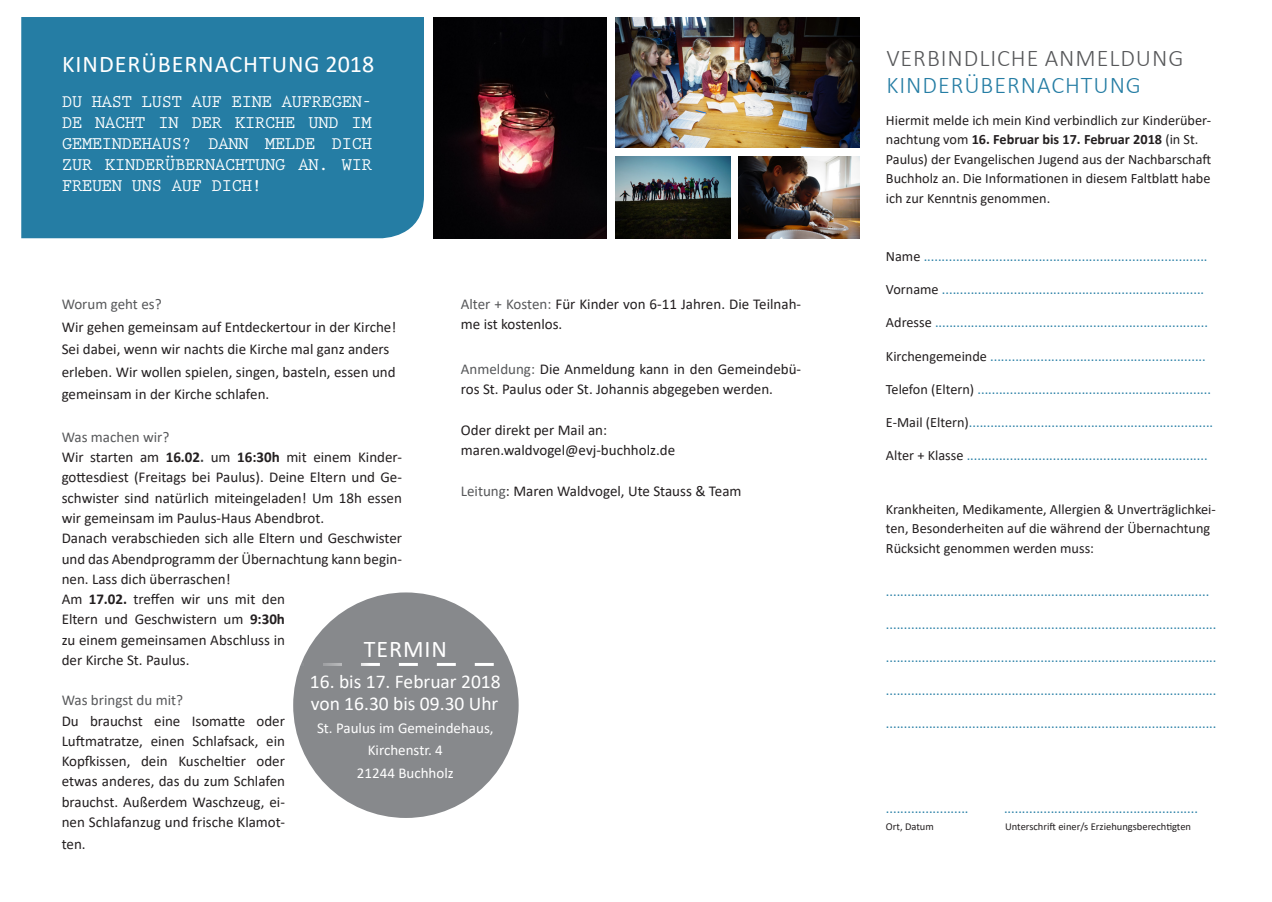
<style>
.page{position:relative;width:1272px;height:902px;background:#fff}
.page>*{position:absolute;margin:0;border:0;box-sizing:border-box;transform-origin:0 0}
.t1{font:300 24px/27px "Calibri";letter-spacing:.04em;color:#57585a}
.Copy_10_15_Regular{font:24px "Calibri";letter-spacing:.04em;color:#fff}
.Copy_10_15_Regular-2{font:19.5px "Calibri";color:#fff}
.Copy_10_15_Regular-3{font:700 18px/21px "Prestige Elite Std";letter-spacing:-.045em;color:#fff;text-align:justify}
.Copy_10_15_Regular-4{font:15px/20.2px "Calibri";color:#231f20;text-align:justify}
.Copy_10_15_Regular-5{font:15px/22.5px "Calibri";color:#fff;text-align:center}
.Copy_10_15_Regular-6{font:15px "Calibri";color:#57585a}
.Copy_10_15_Regular-7{font:14.25px "Calibri";color:#257da4}
.Copy_10_15_Regular-8{font:14.25px/19.5px "Calibri";color:#231f20}
.Copy_10_15_Regular-9{font:10.5px "Calibri";color:#231f20}
.s1{font-weight:700}
.s2{font-weight:700;color:#494a4b}
.s3{color:#57585a}
.s4{color:#257da4}
.s5{color:#231f20}
</style>
<div class="page">
<div style="left:21px;top:17px;width:403px;height:221px;background:#257da4"></div>
<img style="left:434px;top:17px;width:173px;height:221px">
<img style="left:615px;top:17px;width:244px;height:131px">
<img style="left:615px;top:156px;width:115px;height:82px">
<img style="left:738px;top:156px;width:121px;height:82px">
<div style="left:293px;top:592px;width:225px;height:225px;background:#87898c;border-radius:50%"></div>
<svg style="left:300px;top:663px;width:212px;height:3px"></svg>
<p class="Copy_10_15_Regular" style="left:62px;top:47px;width:313px">KINDERÜBERNACHTUNG 2018</p>
<p class="Copy_10_15_Regular-3" style="left:62px;top:91px;width:312px">DU HAST LUST AUF EINE AUFREGEN-DE NACHT IN DER KIRCHE UND IM GEMEINDEHAUS? DANN MELDE DICH ZUR KINDERÜBERNACHTUNG AN. WIR FREUEN UNS AUF DICH!</p>
<p class="Copy_10_15_Regular-6" style="left:62px;top:293px;width:101px">Worum geht es?</p>
<p class="Copy_10_15_Regular-4" style="left:62px;top:315px;width:336px;line-height:22.5px;text-align:left">Wir gehen gemeinsam auf Entdeckertour in der Kirche!<br>Sei dabei, wenn wir nachts die Kirche mal ganz anders erleben. Wir wollen spielen, singen, basteln, essen und gemeinsam in der Kirche schlafen.</p>
<p class="Copy_10_15_Regular-6" style="left:62px;top:426px;width:109px">Was machen wir?</p>
<p class="Copy_10_15_Regular-4" style="left:62px;top:446px;width:342px">Wir starten am <span class="s1">16.02</span><span class="s2">.</span> um <span class="s1">16:30h</span> mit einem Kinder&shy;gottesdiest (Freitags bei Paulus). Deine Eltern und Ge&shy;schwister sind natürlich miteingeladen! Um 18h essen wir gemeinsam im Paulus-Haus Abendbrot.</p>
<p class="Copy_10_15_Regular-4" style="left:62px;top:527px;width:342px">Danach verabschieden sich alle Eltern und Geschwister und das Abendprogramm der Übernachtung kann begin&shy;nen. Lass dich überraschen!</p>
<p class="Copy_10_15_Regular-4" style="left:62px;top:588px;width:225px">Am <span class="s1">17.02.</span> treffen wir uns mit den Eltern und Geschwistern um <span class="s1">9:30h </span>zu einem gemeinsamen Abschluss in der Kirche St. Paulus.</p>
<p class="Copy_10_15_Regular-6" style="left:62px;top:689px;width:123px">Was bringst du mit?</p>
<p class="Copy_10_15_Regular-4" style="left:62px;top:710px;width:225px">Du brauchst eine Isomatte oder Luftmatratze, einen Schlafsack, ein Kopfkissen, dein Kuscheltier oder etwas anderes, das du zum Schlafen brauchst. Außerdem Waschzeug, ei&shy;nen Schlafanzug und frische Klamot-</p>
<p class="Copy_10_15_Regular-4" style="left:62px;top:833px;width:25px">ten.</p>
<p class="Copy_10_15_Regular-4" style="left:461px;top:293px;width:342px"><span class="s3">Alter + Kosten:</span> Für Kinder von 6-11 Jahren. Die Teilnah&shy;me ist kostenlos.</p>
<p class="Copy_10_15_Regular-4" style="left:461px;top:358px;width:342px"><span class="s3">Anmeldung:</span> Die Anmeldung kann in den Gemeindebü&shy;ros St. Paulus oder St. Johannis abgegeben werden.</p>
<p class="Copy_10_15_Regular-4" style="left:461px;top:419px;width:148px">Oder direkt per Mail an:</p>
<p class="Copy_10_15_Regular-4" style="left:461px;top:439px;width:216px">maren.waldvogel@evj-buchholz.de</p>
<p class="Copy_10_15_Regular-4" style="left:461px;top:480px;width:282px"><span class="s3">Leitung</span>: Maren Waldvogel, Ute Stauss &amp; Team</p>
<p class="Copy_10_15_Regular" style="left:364px;top:632px;width:85px">TERMIN</p>
<p class="Copy_10_15_Regular-2" style="left:310px;top:667px;width:192px">16. bis 17. Februar 2018</p>
<p class="Copy_10_15_Regular-2" style="left:311px;top:690px;width:189px">von 16.30 bis 09.30 Uhr</p>
<p class="Copy_10_15_Regular-5" style="left:317px;top:716px;width:178px">St. Paulus im Gemeindehaus,<br>Kirchenstr. 4</p>
<p class="Copy_10_15_Regular-5" style="left:357px;top:761px;width:98px">21244 Buchholz</p>
<p class="t1" style="left:886px;top:44px;width:298px">VERBINDLICHE ANMELDUNG<br><span class="s4">KINDERÜBERNACHTUNG</span></p>
<p class="Copy_10_15_Regular-8" style="left:885px;top:110px;width:327px">Hiermit melde ich mein Kind verbindlich zur Kinderüber&shy;nachtung vom <span class="s1">16. Februar bis 17. Februar 2018</span> (in St.<br>Paulus) der Evangelischen Jugend aus der Nachbarschaft Buchholz an. Die Informationen in diesem Faltblatt habe ich zur Kenntnis genommen.</p>
<p class="Copy_10_15_Regular-7" style="left:885px;top:247px;width:323px"><span class="s5">Name</span> ...............................................................................</p>
<p class="Copy_10_15_Regular-7" style="left:885px;top:280px;width:320px"><span class="s5">Vorname</span> .........................................................................</p>
<p class="Copy_10_15_Regular-7" style="left:885px;top:313px;width:323px"><span class="s5">Adresse</span> ............................................................................</p>
<p class="Copy_10_15_Regular-7" style="left:885px;top:346px;width:321px"><span class="s5">Kirchengemeinde</span> ............................................................</p>
<p class="Copy_10_15_Regular-7" style="left:885px;top:379px;width:326px"><span class="s5">Telefon (Eltern)</span> .................................................................</p>
<p class="Copy_10_15_Regular-7" style="left:885px;top:412px;width:329px"><span class="s5">E-Mail (Eltern)</span>....................................................................</p>
<p class="Copy_10_15_Regular-7" style="left:885px;top:445px;width:323px"><span class="s5">Alter + Klasse</span> ...................................................................</p>
<p class="Copy_10_15_Regular-8" style="left:885px;top:498px;width:331px">Krankheiten, Medikamente, Allergien &amp; Unverträglichkei&shy;ten, Besonderheiten auf die während der Übernachtung<br>Rücksicht genommen werden muss:</p>
<p class="Copy_10_15_Regular-7" style="left:885px;top:581px;width:325px">..........................................................................................</p>
<p class="Copy_10_15_Regular-7" style="left:885px;top:614px;width:332px">............................................................................................</p>
<p class="Copy_10_15_Regular-7" style="left:885px;top:647px;width:332px">............................................................................................</p>
<p class="Copy_10_15_Regular-7" style="left:885px;top:680px;width:332px">............................................................................................</p>
<p class="Copy_10_15_Regular-7" style="left:885px;top:713px;width:332px">............................................................................................</p>
<p class="Copy_10_15_Regular-7" style="left:885px;top:798px;width:84px">.......................</p>
<p class="Copy_10_15_Regular-7" style="left:1003px;top:798px;width:195px">......................................................</p>
<p class="Copy_10_15_Regular-9" style="left:885px;top:819px;width:49px">Ort, Datum</p>
<p class="Copy_10_15_Regular-9" style="left:1005px;top:819px;width:187px">Unterschrift einer/s Erziehungsberechtigten</p>
</div>
